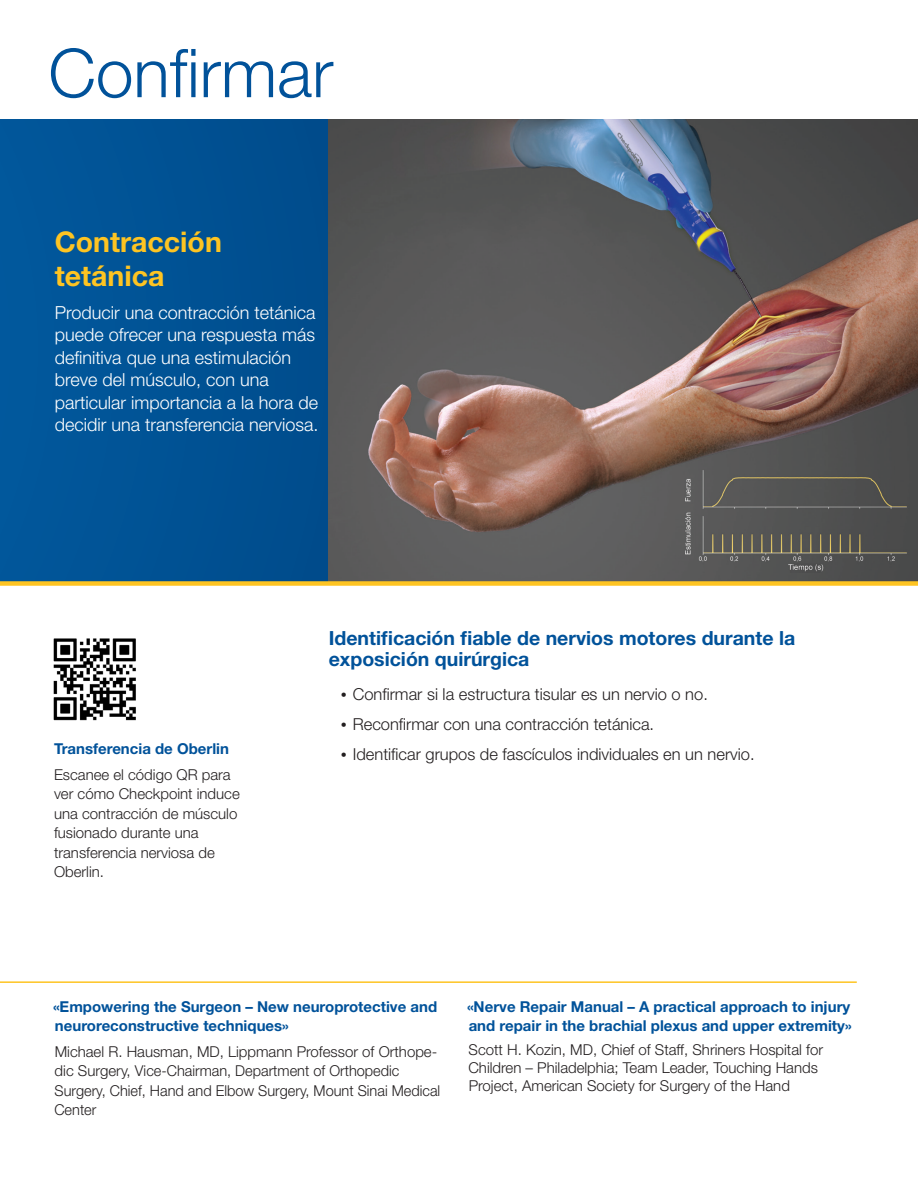
<style>
.page{position:relative;width:918px;height:1188px;background:#fff}
.page>*{position:absolute;margin:0;border:0;box-sizing:border-box;transform-origin:0 0}
.Main_Body_Copy{font:300 67.5px "Helvetica Neue LT Std";color:#01529a}
.t1{font:700 28.5px/34.2px "Helvetica Neue LT Std";color:#fec422}
.t2{font:700 19.5px/21px "Helvetica Neue LT Std";color:#01529a}
.t3{font:300 18px/22.5px "Helvetica Neue LT Std";color:#fff}
.t4{font:300 16.5px "Helvetica Neue LT Std";color:#231f20}
.t5{font:300 15px/19.5px "Helvetica Neue LT Std";color:#231f20}
.t6{font:700 15px/19.5px "Helvetica Neue LT Std";color:#01529a}
.s1{font-size:12px}
</style>
<div class="page">
<div style="left:0;top:120px;width:918px;height:464px;background:#005295"></div>
<img style="left:329px;top:120px;width:589px;height:461px">
<img style="left:53px;top:638px;width:83px;height:83px">
<div style="left:0;top:581px;width:918px;height:5px;background:#fec422"></div>
<hr style="left:0;top:981px;width:857px;height:2px;background:#fec422">
<p class="Main_Body_Copy" style="left:48px;top:32px;width:287px">Confirmar</p>
<p class="t1" style="left:55px;top:224px;width:169px">Contracción tetánica</p>
<p class="t3" style="left:55px;top:301px;width:265px">Producir una contracción tetánica puede ofrecer una respuesta más definitiva que una estimulación breve del músculo, con una particular importancia a la hora de decidir una transferencia nerviosa.</p>
<p class="t6" style="left:54px;top:739px;width:176px">Transferencia de Oberlin</p>
<p class="t5" style="left:54px;top:765px;width:187px">Escanee el código QR para ver cómo Checkpoint induce una contracción de músculo fusionado durante una transferencia nerviosa de<br>Oberlin.</p>
<p class="t2" style="left:329px;top:628px;width:468px">Identificación fiable de nervios motores durante la exposición quirúrgica</p>
<p class="t4" style="left:341px;top:684px;width:369px"><span class="s1">•</span> Confirmar si la estructura tisular es un nervio o no.</p>
<p class="t4" style="left:341px;top:714px;width:315px"><span class="s1">•</span> Reconfirmar con una contracción tetánica.</p>
<p class="t4" style="left:341px;top:744px;width:415px"><span class="s1">•</span> Identificar grupos de fascículos individuales en un nervio.</p>
<p class="t6" style="left:53px;top:996px;width:386px">«Empowering the Surgeon – New neuroprotective and neuroreconstructive techniques»</p>
<p class="t5" style="left:54px;top:1041px;width:387px">Michael R. Hausman, MD, Lippmann Professor of Orthope&shy;dic Surgery, Vice-Chairman, Department of Orthopedic Surgery, Chief, Hand and Elbow Surgery, Mount Sinai Medical Center</p>
<p class="t6" style="left:467px;top:996px;width:386px">«Nerve Repair Manual – A practical approach to injury and repair in the brachial plexus and upper extremity»</p>
<p class="t5" style="left:468px;top:1040px;width:356px;line-height:18px">Scott H. Kozin, MD, Chief of Staff, Shriners Hospital for<br>Children – Philadelphia; Team Leader, Touching Hands<br>Project, American Society for Surgery of the Hand</p>
</div>
